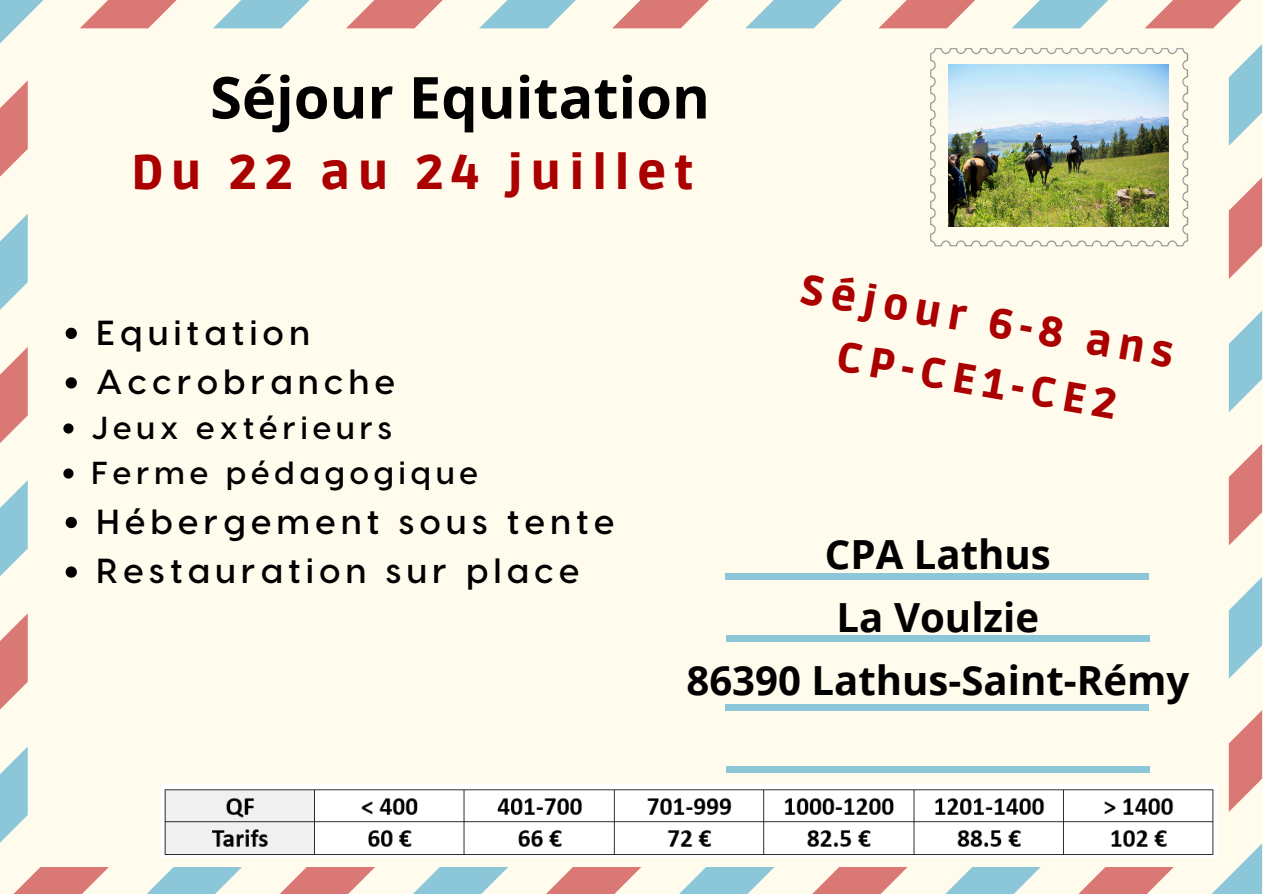
<style>
.page{position:relative;width:1263px;height:894px;background:#fff}
.page>*{position:absolute;margin:0;border:0;box-sizing:border-box;transform-origin:0 0}
.t1{font:700 57.75px "Open Sans";color:#000}
.t2{font:900 48.3px "Ruda";letter-spacing:.16em;color:#a00}
.t3{font:900 41.85px/60.3px "Ruda";color:#a00;text-align:center}
.t4{font:700 40.2px/63px "Open Sans";color:#000;text-align:center}
.t5{font:600 34.8px "Visby CF";letter-spacing:.16em;color:#000}
.t6{font:600 31.8px "Visby CF";letter-spacing:.16em;color:#000}
</style>
<div class="page">
<div style="left:0;top:0;width:1263px;height:893px;background:#fffced"></div>
<svg style="left:0;top:0;width:44px;height:44px"></svg>
<svg style="left:80px;top:0;width:97px;height:28px"></svg>
<svg style="left:0;top:80px;width:28px;height:97px"></svg>
<svg style="left:213px;top:0;width:97px;height:28px"></svg>
<svg style="left:0;top:214px;width:28px;height:96px"></svg>
<svg style="left:346px;top:0;width:97px;height:28px"></svg>
<svg style="left:0;top:347px;width:28px;height:96px"></svg>
<svg style="left:0;top:480px;width:28px;height:96px"></svg>
<svg style="left:479px;top:0;width:97px;height:28px"></svg>
<svg style="left:0;top:613px;width:28px;height:97px"></svg>
<svg style="left:613px;top:0;width:96px;height:28px"></svg>
<svg style="left:0;top:746px;width:28px;height:97px"></svg>
<svg style="left:746px;top:0;width:96px;height:28px"></svg>
<svg style="left:879px;top:0;width:96px;height:28px"></svg>
<svg style="left:14px;top:867px;width:95px;height:26px"></svg>
<svg style="left:148px;top:867px;width:94px;height:26px"></svg>
<svg style="left:1012px;top:0;width:96px;height:28px"></svg>
<svg style="left:281px;top:867px;width:94px;height:26px"></svg>
<svg style="left:1145px;top:0;width:97px;height:28px"></svg>
<svg style="left:1229px;top:44px;width:33px;height:102px"></svg>
<svg style="left:414px;top:867px;width:94px;height:26px"></svg>
<svg style="left:547px;top:867px;width:94px;height:26px"></svg>
<svg style="left:1229px;top:177px;width:33px;height:102px"></svg>
<svg style="left:680px;top:867px;width:94px;height:26px"></svg>
<svg style="left:1229px;top:311px;width:33px;height:101px"></svg>
<svg style="left:813px;top:867px;width:94px;height:26px"></svg>
<svg style="left:1229px;top:444px;width:33px;height:101px"></svg>
<svg style="left:1229px;top:577px;width:33px;height:101px"></svg>
<svg style="left:946px;top:867px;width:95px;height:26px"></svg>
<svg style="left:1079px;top:867px;width:95px;height:26px"></svg>
<svg style="left:1229px;top:710px;width:33px;height:101px"></svg>
<svg style="left:1208px;top:843px;width:54px;height:50px"></svg>
<div style="left:726px;top:703px;width:423px;height:7px;background:#8cc6d9"></div>
<div style="left:726px;top:766px;width:423px;height:6px;background:#8cc6d9"></div>
<div style="left:726px;top:573px;width:423px;height:6px;background:#8cc6d9"></div>
<div style="left:726px;top:635px;width:423px;height:6px;background:#8cc6d9"></div>
<img style="left:930px;top:48px;width:259px;height:199px">
<img style="left:161px;top:784px;width:1057px;height:72px">
<img style="left:948px;top:65px;width:221px;height:162px">
<svg style="left:66px;top:327px;width:11px;height:12px"></svg>
<svg style="left:66px;top:377px;width:11px;height:11px"></svg>
<svg style="left:63px;top:423px;width:11px;height:10px"></svg>
<svg style="left:63px;top:468px;width:11px;height:10px"></svg>
<svg style="left:66px;top:516px;width:11px;height:12px"></svg>
<svg style="left:66px;top:566px;width:11px;height:11px"></svg>
<h3 class="t1" style="left:210px;top:57px;width:501px">Séjour Equitation</h3>
<p class="t2" style="left:131px;top:144px;width:564px">Du 22 au 24 juillet</p>
<p class="t5" style="left:97px;top:309px;width:215px">Equitation</p>
<p class="t5" style="left:97px;top:359px;width:300px">Accrobranche</p>
<p class="t6" style="left:91px;top:407px;width:302px">Jeux extérieurs</p>
<p class="t6" style="left:91px;top:452px;width:388px">Ferme pédagogique</p>
<p class="t5" style="left:97px;top:498px;width:519px">Hébergement sous tente</p>
<p class="t5" style="left:97px;top:548px;width:484px">Restauration sur place</p>
<h2 class="t3" style="left:806px;top:260px;width:380px;rotate:10deg">Séjour 6-8 ans<br>CP-CE1-CE2</h2>
<p class="t4" style="left:686px;top:521px;width:504px">CPA Lathus<br>La Voulzie<br>86390 Lathus-Saint-Rémy</p>
</div>
